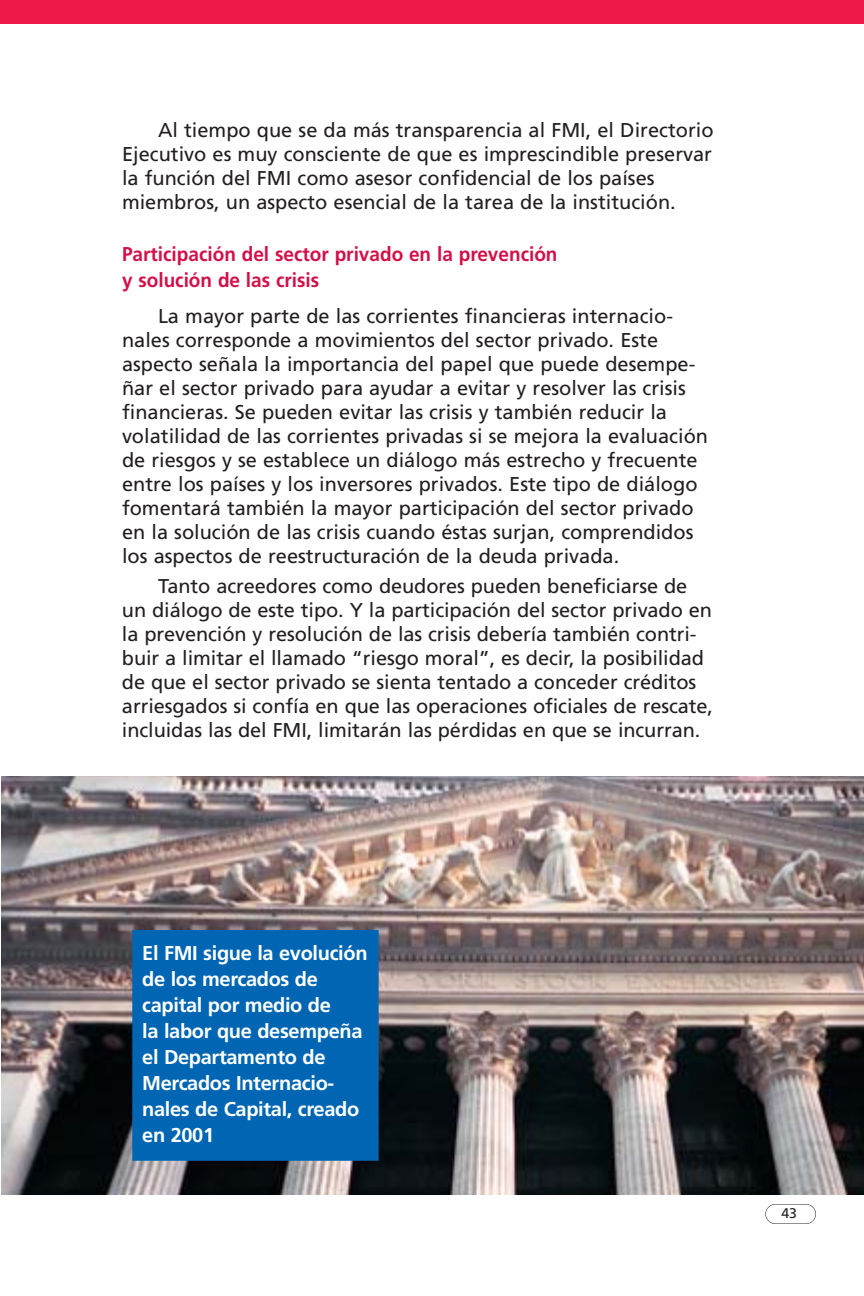
<style>
.page{position:relative;width:864px;height:1296px;background:#fff}
.page>*{position:absolute;margin:0;border:0;box-sizing:border-box;transform-origin:0 0}
.t1{font:20px/24px "Frutiger";color:#231f20}
.t2{font:700 20px/26px "Frutiger";letter-spacing:-.015em;color:#fff}
.t3{font:700 20px/26px "Frutiger";color:#d31048;scale:.95 1}
.t4{font:14px "Frutiger";color:#231f20}
</style>
<div class="page">
<div style="left:765px;top:1204px;width:51px;height:20px;border:1px solid #231f20;border-radius:10px"></div>
<div style="left:0;top:0;width:864px;height:24px;background:#ed1846"></div>
<img style="left:2px;top:777px;width:862px;height:418px">
<div style="left:133px;top:931px;width:245px;height:229px;background:#0066b3"></div>
<div style="left:132px;top:930px;width:247px;height:231px;border:2px solid #0066b3"></div>
<p class="t1" style="left:122px;top:120px;width:593px;text-indent:36px">Al tiempo que se da más transparencia al FMI, el Directorio Ejecutivo es muy consciente de que es imprescindible preservar la función del FMI como asesor confidencial de los países miembros, un aspecto esencial de la tarea de la institución.</p>
<p class="t3" style="left:122px;top:243px;width:460px">Participación del sector privado en la prevención y solución de las crisis</p>
<p class="t1" style="left:122px;top:306px;width:588px;text-indent:36px">La mayor parte de las corrientes financieras internacio&shy;nales corresponde a movimientos del sector privado. Este aspecto señala la importancia del papel que puede desempe&shy;ñar el sector privado para ayudar a evitar y resolver las crisis financieras. Se pueden evitar las crisis y también reducir la volatilidad de las corrientes privadas si se mejora la evaluación de riesgos y se establece un diálogo más estrecho y frecuente entre los países y los inversores privados. Este tipo de diálogo fomentará también la mayor participación del sector privado en la solución de las crisis cuando éstas surjan, comprendidos los aspectos de reestructuración de la deuda privada.</p>
<p class="t1" style="left:122px;top:576px;width:593px;text-indent:36px">Tanto acreedores como deudores pueden beneficiarse de un diálogo de este tipo. Y la participación del sector privado en la prevención y resolución de las crisis debería también contri&shy;buir a limitar el llamado “riesgo moral”, es decir, la posibilidad de que el sector privado se sienta tentado a conceder créditos arriesgados si confía en que las operaciones oficiales de rescate, incluidas las del FMI, limitarán las pérdidas en que se incurran.</p>
<p class="t2" style="left:142px;top:941px;width:227px">El FMI sigue la evolución de los mercados de capital por medio de<br>la labor que desempeña el Departamento de<br>Mercados Internacio&shy;nales de Capital, creado en 2001</p>
<p class="t4" style="left:782px;top:1207px;width:17px">43</p>
</div>
